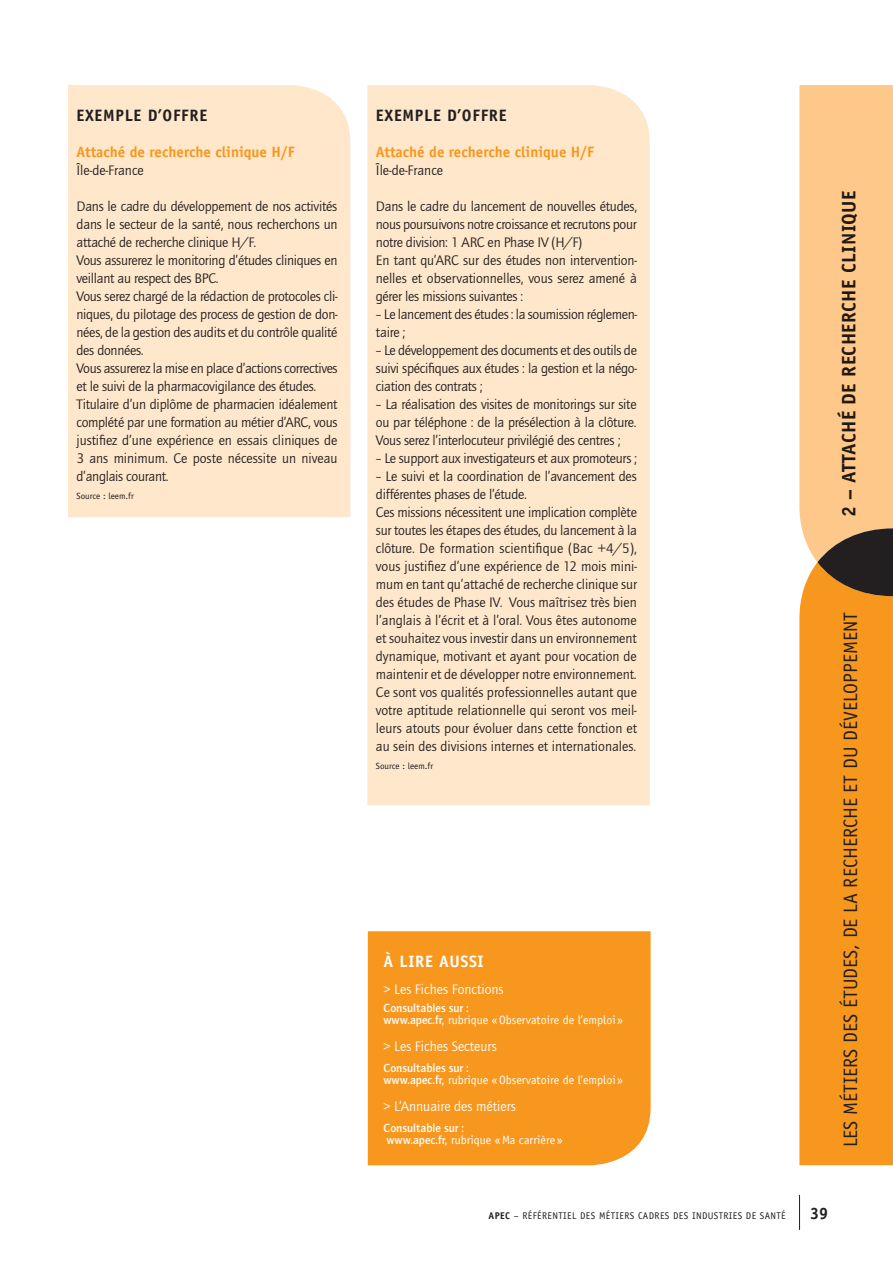
<style>
.page{position:relative;width:893px;height:1263px;background:#fff}
.page>*{position:absolute;margin:0;border:0;box-sizing:border-box;transform-origin:0 0}
.t1{font:19.5px "Officina Sans";color:#231f20}
.t2{font:700 19.5px "Officina Sans";letter-spacing:.02em;color:#231f20}
.t3{font:700 16.5px "Officina Sans";color:#231f20}
.t4{font:700 16.5px "Officina Sans";color:#fff}
.t5{font:700 15px "Officina Sans";color:#f7971d}
.t6{font:14.25px/18px "Quay Itc T";letter-spacing:-.015em;color:#231f20}
.t7{font:14.25px "Quay Itc T";color:#fff}
.t8{font:12px "Officina Sans";color:#fff}
.t9{font:700 12px "Quay Itc T";color:#fff}
.t10{font:9.75px "Officina Sans";letter-spacing:.04em;color:#231f20}
.t11{font:9px "Officina Sans";color:#231f20}
.s1{font-family:"Quay Itc T";font-weight:700}
.s2{font-weight:700}
</style>
<div class="page">
<hr style="left:799px;top:1195px;width:1px;height:35px;background:#231f20">
<div style="left:799px;top:596px;width:94px;height:569px;background:#f7971d"></div>
<svg style="left:799px;top:85px;width:94px;height:511px;background:#ecbb81"></svg>
<div style="left:68px;top:85px;width:282px;height:432px;background:#fee7cb"></div>
<div style="left:367px;top:85px;width:283px;height:720px;background:#fee7cb"></div>
<div style="left:368px;top:931px;width:283px;height:234px;background:#f7971d"></div>
<p class="t3" style="left:77px;top:105px;width:11px">exemple</p>
<p class="t3" style="left:148px;top:105px;width:25px">d’offre</p>
<p class="t5" style="left:77px;top:143px;width:220px">Attaché de recherche clinique H/F</p>
<p class="t6" style="left:77px;top:161px;width:69px">Île-de-France</p>
<p class="t6" style="left:77px;top:197px;width:263px">Dans le cadre du développement de nos activités dans le secteur de la santé, nous recherchons un attaché de recherche clinique H/F.<br>Vous assurerez le monitoring d’études cliniques en veillant au respect des BPC.<br>Vous serez chargé de la rédaction de protocoles cli&shy;niques, du pilotage des process de gestion de don&shy;nées, de la gestion des audits et du contrôle qualité des données.<br>Vous assurerez la mise en place d’actions correctives et le suivi de la pharmacovigilance des études.<br>Titulaire d’un diplôme de pharmacien idéalement complété par une formation au métier d’ARC, vous justifiez d’une expérience en essais cliniques de 3 ans minimum. Ce poste nécessite un niveau d’anglais courant.</p>
<p class="t11" style="left:77px;top:491px;width:59px">Source : leem.fr</p>
<p class="t3" style="left:376px;top:105px;width:11px">exemple</p>
<p class="t3" style="left:447px;top:105px;width:25px">d’offre</p>
<p class="t5" style="left:376px;top:143px;width:220px">Attaché de recherche clinique H/F</p>
<p class="t6" style="left:376px;top:161px;width:69px">Île-de-France</p>
<p class="t6" style="left:376px;top:197px;width:263px">Dans le cadre du lancement de nouvelles études, nous poursuivons notre croissance et recrutons pour notre division: 1 ARC en Phase IV (H/F)<br>En tant qu’ARC sur des études non intervention&shy;nelles et observationnelles, vous serez amené à gérer les missions suivantes :</p>
<p class="t6" style="left:376px;top:305px;width:263px">– Le lancement des études : la soumission réglemen&shy;taire ;</p>
<p class="t6" style="left:376px;top:341px;width:263px;text-align:justify">– Le développement des documents et des outils de suivi spécifiques aux études : la gestion et la négo&shy;ciation des contrats ;</p>
<p class="t6" style="left:376px;top:395px;width:262px;text-align:justify">– La réalisation des visites de monitorings sur site ou par téléphone : de la présélection à la clôture.<br>Vous serez l’interlocuteur privilégié des centres ;</p>
<p class="t6" style="left:376px;top:449px;width:263px">– Le support aux investigateurs et aux promoteurs ;</p>
<p class="t6" style="left:376px;top:467px;width:263px">– Le suivi et la coordination de l’avancement des différentes phases de l’étude.<br>Ces missions nécessitent une implication complète sur toutes les étapes des études, du lancement à la clôture. De formation scientifique (Bac +4/5), vous justifiez d’une expérience de 12 mois mini&shy;mum en tant qu’attaché de recherche clinique sur des études de Phase IV. Vous maîtrisez très bien l’anglais à l’écrit et à l’oral. Vous êtes autonome et souhaitez vous investir dans un environnement dynamique, motivant et ayant pour vocation de maintenir et de développer notre environnement.<br>Ce sont vos qualités professionnelles autant que votre aptitude relationnelle qui seront vos meil&shy;leurs atouts pour évoluer dans cette fonction et au sein des divisions internes et internationales.</p>
<p class="t11" style="left:376px;top:761px;width:59px">Source : leem.fr</p>
<p class="t4" style="left:384px;top:951px;width:66px">À LIRE aussi</p>
<p class="t7" style="left:384px;top:981px;width:122px">&gt; Les Fiches Fonctions</p>
<p class="t9" style="left:384px;top:1001px;width:87px">Consultables sur :</p>
<p class="t8" style="left:384px;top:1013px;width:241px"><span class="s1">www.apec.fr,</span> rubrique «Observatoire de l’emploi »</p>
<p class="t7" style="left:384px;top:1038px;width:115px">&gt; Les Fiches Secteurs</p>
<p class="t9" style="left:384px;top:1061px;width:87px">Consultables sur :</p>
<p class="t8" style="left:384px;top:1073px;width:241px"><span class="s1">www.apec.fr,</span> rubrique «Observatoire de l’emploi »</p>
<p class="t7" style="left:384px;top:1098px;width:134px">&gt; L’Annuaire des métiers</p>
<p class="t9" style="left:384px;top:1121px;width:82px">Consultable sur :</p>
<p class="t8" style="left:387px;top:1133px;width:177px"><span class="s1">www.apec.fr,</span> rubrique « M a carrière »</p>
<h1 class="t2" style="left:837px;top:517px;width:328px;rotate:-90deg">2 – ATTACHÉ DE RECHERCHE CLINIQUE</h1>
<h1 class="t1" style="left:839px;top:1147px;width:536px;rotate:-90deg">Les métiers des études, de la recherche et du développement</h1>
<p class="t10" style="left:489px;top:1210px;width:299px"><span class="s2">APEC</span> – Référentiel des métiers cadres des industries de santé</p>
<p class="t3" style="left:810px;top:1203px;width:20px">39</p>
</div>
